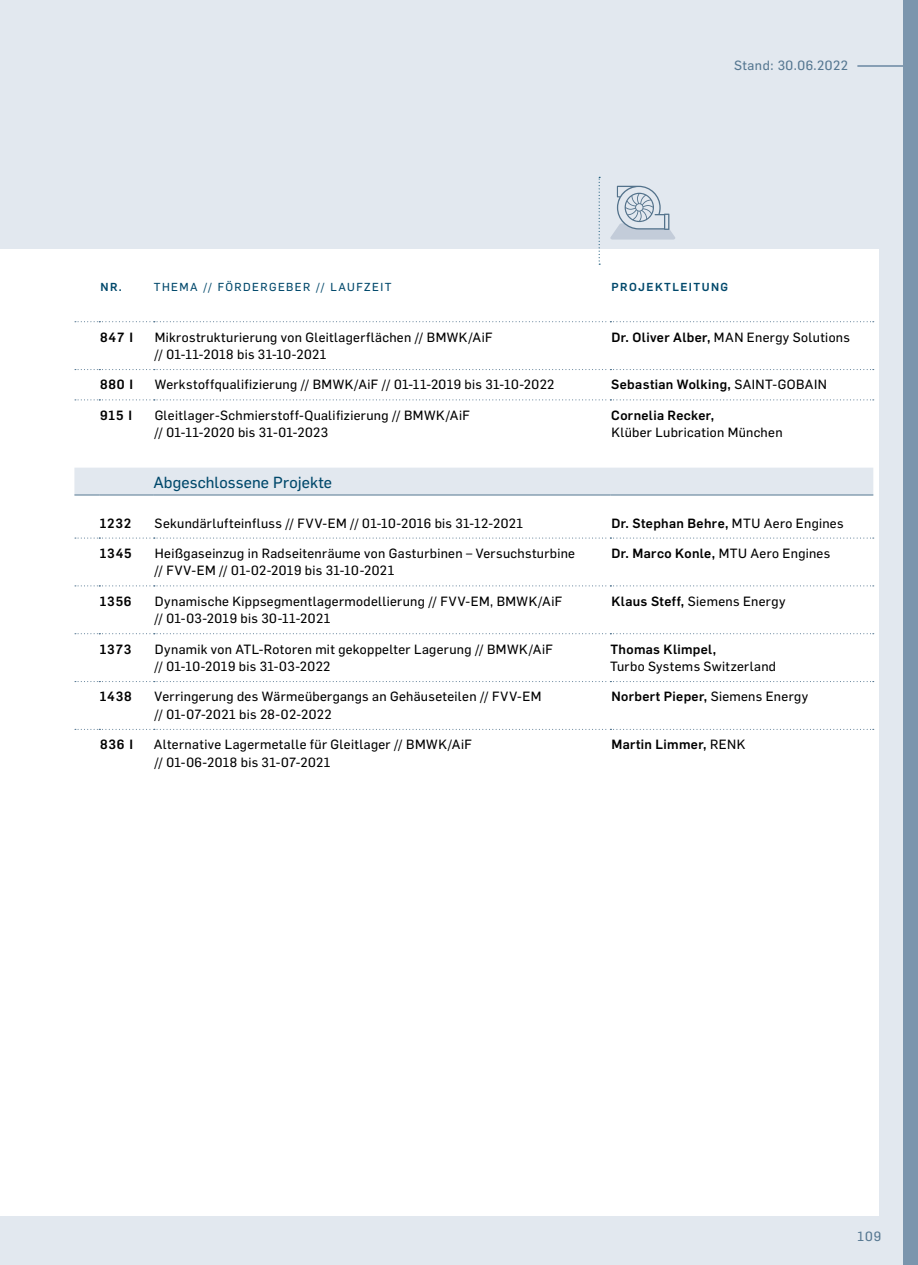
<style>
.page{position:relative;width:918px;height:1265px;background:#e2e8ef}
.page>*{position:absolute;margin:0;border:0;box-sizing:border-box;transform-origin:0 0}
.t1{font:15.75px "Flama Basic";letter-spacing:.01em;color:#00486b}
.t2{font:13.12px/17.5px "Flama Basic";letter-spacing:.025em;color:#000}
.t3{font:500 13.12px "Flama";letter-spacing:.03em;color:#000}
.t4{font:13.12px "Flama Basic";letter-spacing:.04em;color:#557791}
.t5{font:11.38px "Flama Basic";letter-spacing:.125em;color:#00486b}
.t6{font:500 11.38px "Flama";letter-spacing:.125em;color:#00486b}
.s1{font-family:"Flama";font-weight:500}
.s2{font-family:"Flama Basic";font-weight:400}
</style>
<div class="page">
<div style="left:0;top:249px;width:878px;height:966px;background:#fff"></div>
<svg style="left:598px;top:177px;width:2px;height:88px"></svg>
<svg style="left:610px;top:186px;width:65px;height:54px"></svg>
<svg style="left:75px;top:538px;width:799px;height:1px"></svg>
<svg style="left:75px;top:585px;width:799px;height:1px"></svg>
<svg style="left:75px;top:633px;width:799px;height:1px"></svg>
<div style="left:74px;top:468px;width:799px;height:28px;background:#e2e8ef"></div>
<hr style="left:99px;top:495px;width:55px;height:1px;background:#557791">
<hr style="left:154px;top:495px;width:456px;height:1px;background:#557791">
<hr style="left:610px;top:495px;width:263px;height:1px;background:#557791">
<svg style="left:75px;top:321px;width:799px;height:1px"></svg>
<svg style="left:75px;top:369px;width:799px;height:1px"></svg>
<svg style="left:75px;top:399px;width:799px;height:1px"></svg>
<svg style="left:75px;top:681px;width:799px;height:1px"></svg>
<svg style="left:75px;top:729px;width:799px;height:1px"></svg>
<hr style="left:857px;top:65px;width:61px;height:2px;background:#7b95ad">
<div style="left:903px;top:0;width:15px;height:1265px;background:#7b95ad"></div>
<p class="t4" style="left:734px;top:56px;width:115px">Stand: 30.06.2022</p>
<p class="t6" style="left:100px;top:278px;width:23px">NR.</p>
<p class="t5" style="left:154px;top:279px;width:239px">THEMA // FÖRDERGEBER // LAUFZEIT</p>
<p class="t6" style="left:611px;top:278px;width:118px">PROJEKTLEITUNG</p>
<p class="t3" style="left:100px;top:328px;width:34px">847 I</p>
<p class="t2" style="left:154px;top:327px;width:340px">Mikrostrukturierung von Gleitlagerflächen // BMWK/AiF // 01-11-2018 bis 31-10-2021</p>
<p class="t2" style="left:611px;top:327px;width:240px"><span class="s1">Dr. Oliver Alber,</span> MAN Energy Solutions</p>
<p class="t3" style="left:100px;top:375px;width:35px">880 I</p>
<p class="t2" style="left:155px;top:375px;width:401px">Werkstoffqualifizierung // BMWK/AiF // 01-11-2019 bis 31-10-2022</p>
<p class="t3" style="left:611px;top:375px;width:217px">Sebastian Wolking, <span class="s2">SAINT-GOBAIN</span></p>
<p class="t3" style="left:100px;top:406px;width:33px">915 I</p>
<p class="t2" style="left:154px;top:406px;width:317px">Gleitlager-Schmierstoff-Qualifizierung // BMWK/AiF // 01-11-2020 bis 31-01-2023</p>
<p class="t3" style="left:611px;top:406px;width:104px">Cornelia Recker,</p>
<p class="t2" style="left:611px;top:423px;width:173px">Klüber Lubrication München</p>
<p class="t1" style="left:153px;top:471px;width:180px">Abgeschlossene Projekte</p>
<p class="t3" style="left:100px;top:514px;width:33px">1232</p>
<p class="t2" style="left:155px;top:513px;width:370px">Sekundärlufteinfluss // FVV-EM // 01-10-2016 bis 31-12-2021</p>
<p class="t3" style="left:611px;top:514px;width:234px">Dr. Stephan Behre, <span class="s2">MTU Aero Engines</span></p>
<p class="t3" style="left:100px;top:544px;width:33px">1345</p>
<p class="t2" style="left:154px;top:544px;width:422px">Heißgaseinzug in Radseitenräume von Gasturbinen – Versuchsturbine // FVV-EM // 01-02-2019 bis 31-10-2021</p>
<p class="t3" style="left:611px;top:544px;width:220px">Dr. Marco Konle, <span class="s2">MTU Aero Engines</span></p>
<p class="t3" style="left:100px;top:592px;width:33px">1356</p>
<p class="t2" style="left:154px;top:592px;width:409px">Dynamische Kippsegmentlagermodellierung // FVV-EM, BMWK/AiF // 01-03-2019 bis 30-11-2021</p>
<p class="t2" style="left:611px;top:592px;width:175px"><span class="s1">Klaus Steff,</span> Siemens Energy</p>
<p class="t3" style="left:100px;top:639px;width:33px">1373</p>
<p class="t2" style="left:154px;top:639px;width:400px">Dynamik von ATL-Rotoren mit gekoppelter Lagerung // BMWK/AiF // 01-10-2019 bis 31-03-2022</p>
<p class="t3" style="left:610px;top:639px;width:107px">Thomas Klimpel,</p>
<p class="t2" style="left:610px;top:657px;width:168px">Turbo Systems Switzerland</p>
<p class="t3" style="left:100px;top:687px;width:34px">1438</p>
<p class="t2" style="left:154px;top:687px;width:388px">Verringerung des Wärmeübergangs an Gehäuseteilen // FVV-EM // 01-07-2021 bis 28-02-2022</p>
<p class="t3" style="left:611px;top:687px;width:198px">Norbert Pieper, <span class="s2">Siemens Energy</span></p>
<p class="t3" style="left:100px;top:735px;width:34px">836 I</p>
<p class="t2" style="left:154px;top:735px;width:319px">Alternative Lagermetalle für Gleitlager // BMWK/AiF // 01-06-2018 bis 31-07-2021</p>
<p class="t3" style="left:611px;top:735px;width:135px">Martin Limmer, <span class="s2">RENK</span></p>
<p class="t4" style="left:857px;top:1227px;width:25px">109</p>
</div>
